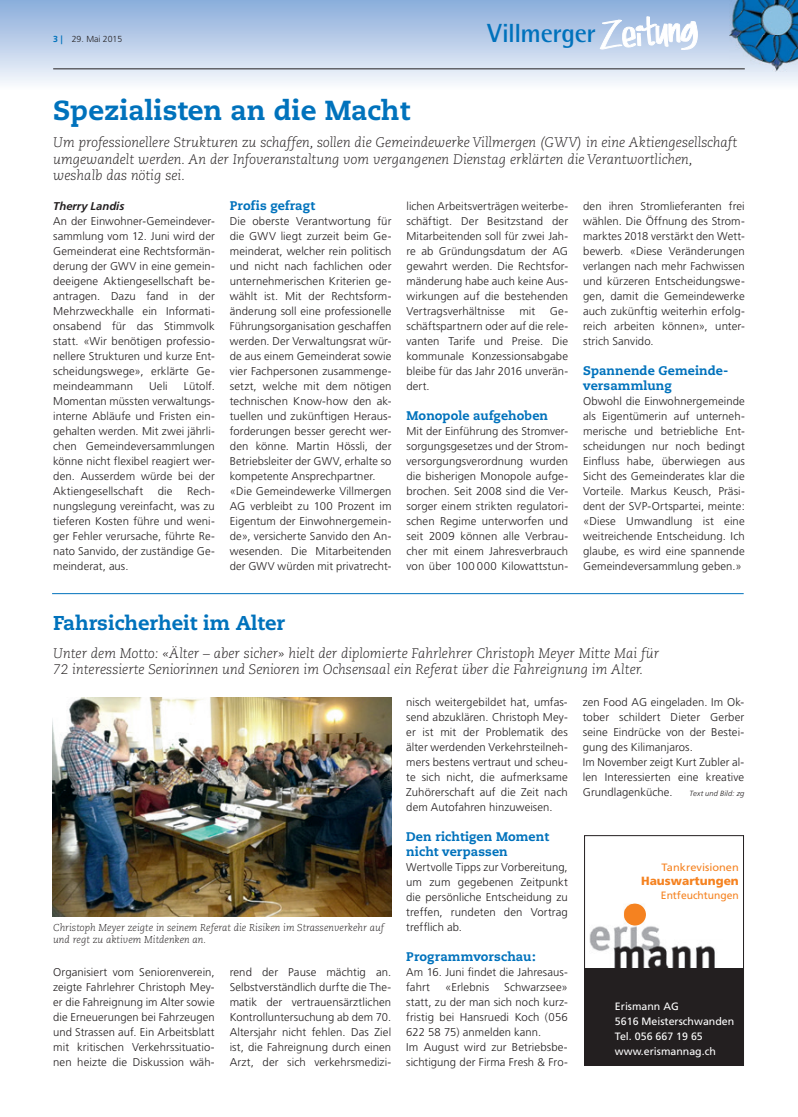
<style>
.page{position:relative;width:798px;height:1117px;background:#fff}
.page>*{position:absolute;margin:0;border:0;box-sizing:border-box;transform-origin:0 0}
.t1{font:800 27.5px "Caecilia";color:#0072bc}
.t2{font:700 26.25px "Rotis Semi Sans";letter-spacing:-.02em;color:#0072bc}
.t3{font:800 20px "Caecilia";color:#0072bc}
.t4{font:italic 300 13.75px/16.5px "Caecilia";color:#231f20}
.t5{font:800 12.5px/15px "Caecilia";letter-spacing:.005em;color:#0072bc}
.t6{font:900 11.88px "Frutiger";color:#f58220}
.t7{font:300 11.25px/15px "Frutiger";letter-spacing:.01em;color:#231f20;text-align:justify}
.t8{font:italic 700 11.25px "Frutiger";color:#231f20}
.t9{font:10.62px/15px "Frutiger";color:#fff}
.t10{font:10.62px "Frutiger";color:#f58220;scale:1.04 1}
.t11{font:10.62px "Frutiger";color:#f58220}
.t12{font:italic 300 10px/12px "Caecilia";color:#231f20}
.t13{font:300 8.75px "Frutiger";color:#231f20}
.t14{font:italic 300 7.5px "Frutiger";letter-spacing:.02em;color:#231f20}
.s1{font-weight:700;color:#0072bc}
.s2{font-family:"Myriad";font-weight:700;color:#0072bc}
</style>
<div class="page">
<svg style="left:0;top:0;width:797px;height:83px;background:#bccfe8"></svg>
<svg style="left:600px;top:12px;width:97px;height:45px"></svg>
<img style="left:728px;top:0;width:69px;height:71px">
<hr style="left:53px;top:69px;width:691px;height:1px;background:#231f20">
<img style="left:53px;top:697px;width:338px;height:219px">
<svg style="left:589px;top:904px;width:126px;height:64px"></svg>
<div style="left:624px;top:903px;width:21px;height:22px;background:#f58220;border-radius:50%"></div>
<div style="left:584px;top:968px;width:159px;height:97px;background:#231f20"></div>
<div style="left:584px;top:835px;width:159px;height:230px;border:1px solid #231f20"></div>
<hr style="left:52px;top:593px;width:691px;height:1px;background:#0072bc">
<p class="t13" style="left:53px;top:34px;width:71px"><span class="s1">3</span> <span class="s2">|</span> 29. Mai 2015</p>
<h2 class="t2" style="left:487px;top:17px;width:110px">Villmerger</h2>
<h1 class="t1" style="left:53px;top:93px;width:358px">Spezialisten an die Macht</h1>
<p class="t4" style="left:53px;top:134px;width:685px">Um professionellere Strukturen zu schaffen, sollen die Gemeindewerke Villmergen (GWV) in eine Aktiengesellschaft umgewandelt werden. An der Infoveranstaltung vom vergangenen Dienstag erklärten die Verantwortlichen, weshalb das nötig sei.</p>
<p class="t8" style="left:53px;top:199px;width:73px">Therry Landis</p>
<p class="t7" style="left:53px;top:214px;width:163px">An der Einwohner-Gemeindever&shy;sammlung vom 12. Juni wird der Gemeinderat eine Rechtsformän&shy;derung der GWV in eine gemein&shy;deeigene Aktiengesellschaft be&shy;antragen. Dazu fand in der Mehrzweckhalle ein Informati&shy;onsabend für das Stimmvolk statt. «Wir benötigen professio&shy;nellere Strukturen und kurze Ent&shy;scheidungswege», erklärte Ge&shy;meindeammann</p>
<p class="t5" style="left:230px;top:198px;width:87px">Profis gefragt</p>
<p class="t7" style="left:230px;top:214px;width:163px;text-align:left">Die oberste Verantwortung für die GWV liegt zurzeit beim Ge&shy;meinderat, welcher rein politisch und nicht nach fachlichen oder unternehmerischen Kriterien ge&shy;wählt ist. Mit der Rechtsform&shy;änderung soll eine professionelle<br>Führungsorganisation geschaffen werden. Der Verwaltungsrat wür&shy;de aus einem Gemeinderat sowie vier Fachpersonen zusammenge&shy;setzt, welche mit dem nötigen technischen Know-how den ak&shy;tuellen und zukünftigen Heraus&shy;forderungen besser gerecht wer&shy;den könne. Martin Hössli, der<br>Betriebsleiter der GWV, erhalte so kompetente Ansprechpartner. «Die Gemeindewerke Villmergen<br>AG verbleibt zu 100 Prozent im<br>Eigentum der Einwohnergemein&shy;de», versicherte Sanvido den An&shy;wesenden. Die Mitarbeitenden der GWV würden mit privatrecht-</p>
<p class="t7" style="left:583px;top:199px;width:163px">den ihren Stromlieferanten frei wählen. Die Öffnung des Strom&shy;marktes 2018 verstärkt den Wett&shy;bewerb. «Diese Veränderungen verlangen nach mehr Fachwissen und kürzeren Entscheidungswe&shy;gen, damit die Gemeindewerke auch zukünftig weiterhin erfolg&shy;reich arbeiten können», unter&shy;strich Sanvido.</p>
<p class="t5" style="left:583px;top:363px;width:147px">Spannende Gemeinde&shy;versammlung</p>
<p class="t7" style="left:583px;top:394px;width:163px">Obwohl die Einwohnergemeinde als Eigentümerin auf unterneh&shy;merische und betriebliche Ent&shy;scheidungen nur noch bedingt Einfluss habe, überwiegen aus Sicht des Gemeinderates klar die Vorteile. Markus Keusch, Präsi&shy;dent der SVP-Ortspartei, meinte: «Diese Umwandlung ist eine weitreichende Entscheidung. Ich glaube, es wird eine spannende Gemeindeversammlung geben.»</p>
<p class="t7" style="left:406px;top:199px;width:163px">lichen Arbeitsverträgen weiterbe&shy;schäftigt. Der Besitzstand der Mitarbeitenden soll für zwei Jah&shy;re ab Gründungsdatum der AG gewahrt werden. Die Rechtsfor&shy;mänderung habe auch keine Aus&shy;wirkungen auf die bestehenden Vertragsverhältnisse</p>
<p class="t7" style="left:519px;top:304px;width:17px">mit</p>
<p class="t7" style="left:406px;top:304px;width:163px;text-indent:143px">Ge&shy;schäftspartnern oder auf die rele&shy;vanten Tarife und Preise. Die kommunale Konzessionsabgabe bleibe für das Jahr 2016 unverän&shy;dert.</p>
<p class="t5" style="left:406px;top:408px;width:143px">Monopole aufgehoben</p>
<p class="t7" style="left:406px;top:424px;width:163px">Mit der Einführung des Stromver&shy;sorgungsgesetzes und der Strom&shy;versorgungsverordnung wurden die bisherigen Monopole aufge&shy;brochen. Seit 2008 sind die Ver&shy;sorger einem strikten regulatori&shy;schen Regime unterworfen und seit 2009 können alle Verbrau&shy;cher mit einem Jahresverbrauch von über 100 000 Kilowattstun-</p>
<p class="t7" style="left:53px;top:379px;width:163px;text-indent:131px">Lütolf.<br>Momentan müssten verwaltungs&shy;interne Abläufe und Fristen ein&shy;gehalten werden. Mit zwei jährli&shy;chen Gemeindeversammlungen könne nicht flexibel reagiert wer&shy;den. Ausserdem würde bei der Aktiengesellschaft</p>
<p class="t7" style="left:149px;top:379px;width:20px">Ueli</p>
<p class="t7" style="left:53px;top:484px;width:163px;text-indent:134px">Rech&shy;nungslegung vereinfacht, was zu tieferen Kosten führe und weni&shy;ger Fehler verursache, führte Re&shy;nato Sanvido, der zuständige Ge&shy;meinderat, aus.</p>
<p class="t7" style="left:158px;top:484px;width:16px">die</p>
<h3 class="t3" style="left:53px;top:611px;width:233px">Fahrsicherheit im Alter</h3>
<p class="t4" style="left:53px;top:644px;width:607px">Unter dem Motto: «Älter – aber sicher» hielt der diplomierte Fahrlehrer Christoph Meyer Mitte Mai für<br>72 interessierte Seniorinnen und Senioren im Ochsensaal ein Referat über die Fahreignung im Alter.</p>
<p class="t12" style="left:53px;top:921px;width:332px">Christoph Meyer zeigte in seinem Referat die Risiken im Strassenverkehr auf und regt zu aktivem Mitdenken an.</p>
<p class="t7" style="left:53px;top:964px;width:163px">Organisiert vom Seniorenverein, zeigte Fahrlehrer Christoph Mey&shy;er die Fahreignung im Alter sowie die Erneuerungen bei Fahrzeugen und Strassen auf. Ein Arbeitsblatt mit kritischen Verkehrssituatio&shy;nen heizte die Diskussion wäh-</p>
<p class="t7" style="left:230px;top:964px;width:163px">rend der Pause mächtig an.<br>Selbstverständlich durfte die The&shy;matik der vertrauensärztlichen Kontrolluntersuchung ab dem 70.<br>Altersjahr nicht fehlen. Das Ziel ist, die Fahreignung durch einen Arzt, der sich verkehrsmedizi-</p>
<p class="t7" style="left:406px;top:694px;width:163px">nisch weitergebildet hat, umfas&shy;send abzuklären. Christoph Mey&shy;er ist mit der Problematik des älter werdenden Verkehrsteilneh&shy;mers bestens vertraut und scheu&shy;te sich nicht, die aufmerksame Zuhörerschaft auf die Zeit nach dem Autofahren hinzuweisen.</p>
<p class="t5" style="left:406px;top:828px;width:144px">Den richtigen Moment nicht verpassen</p>
<p class="t7" style="left:406px;top:859px;width:163px">Wertvolle Tipps zur Vorbereitung, um zum gegebenen Zeitpunkt die persönliche Entscheidung zu treffen, rundeten den Vortrag trefflich ab.</p>
<p class="t5" style="left:406px;top:948px;width:131px">Programmvorschau:</p>
<p class="t7" style="left:406px;top:964px;width:163px">Am 16. Juni findet die Jahresaus&shy;fahrt</p>
<p class="t7" style="left:406px;top:979px;width:163px;text-align:left;text-indent:98px">Schwarzsee» statt, zu der man sich noch kurz&shy;fristig bei Hansruedi Koch (056<br>622 58 75) anmelden kann.<br>Im August wird zur Betriebsbe&shy;sichtigung der Firma Fresh &amp; Fro-</p>
<p class="t7" style="left:445px;top:979px;width:45px">«Erlebnis</p>
<p class="t7" style="left:582px;top:694px;width:163px;text-align:left">zen Food AG eingeladen. Im Ok&shy;tober schildert Dieter Gerber seine Eindrücke von der Bestei&shy;gung des Kilimanjaros.<br>Im November zeigt Kurt Zubler al&shy;len Interessierten eine kreative<br>Grundlagenküche.</p>
<p class="t14" style="left:689px;top:788px;width:56px">Text und Bild: zg</p>
<p class="t10" style="left:661px;top:861px;width:76px">Tankrevisionen</p>
<p class="t6" style="left:641px;top:873px;width:99px">Hauswartungen</p>
<p class="t11" style="left:660px;top:888px;width:79px">Entfeuchtungen</p>
<p class="t9" style="left:614px;top:998px;width:121px">Erismann AG<br>5616 Meisterschwanden<br>Tel. 056 667 19 65 www.erismannag.ch</p>
</div>
